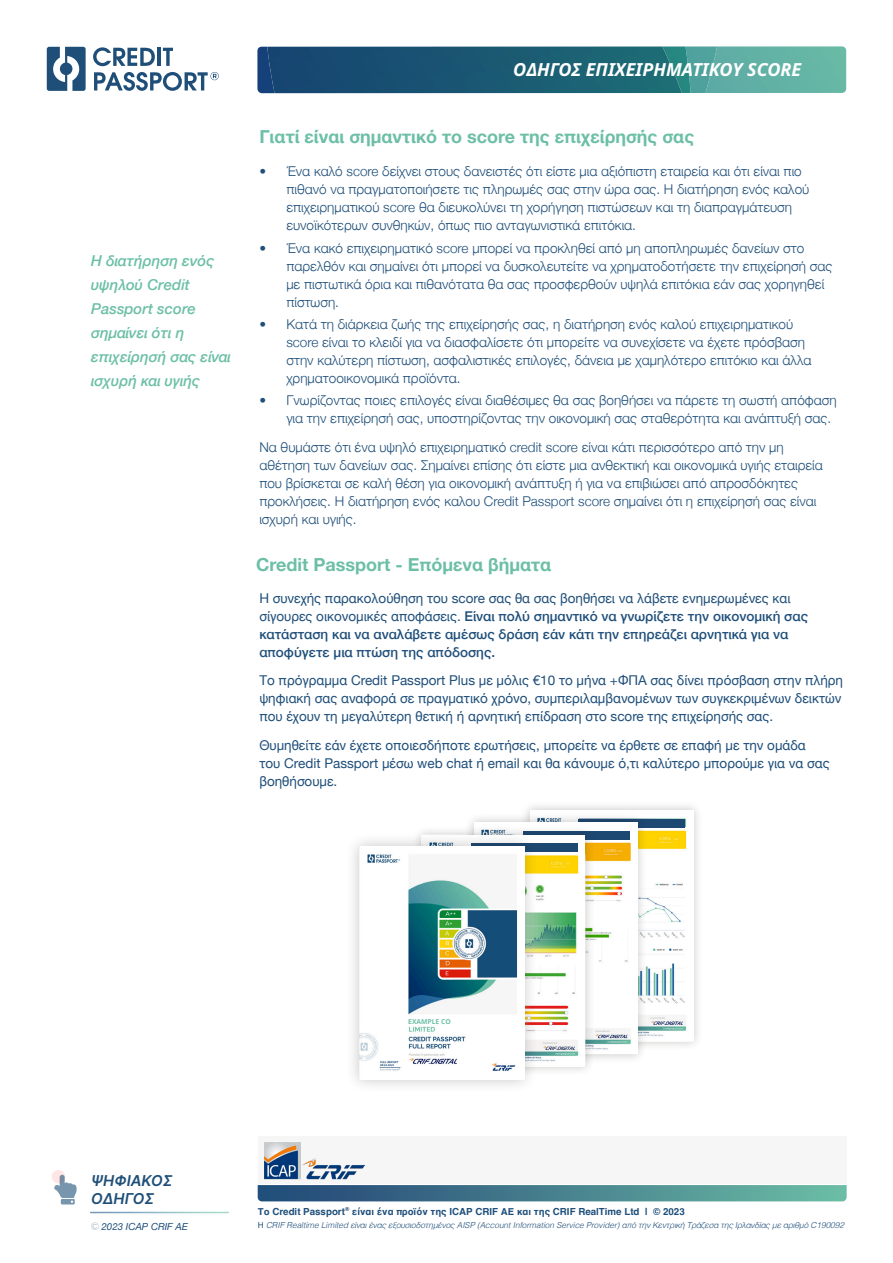
<style>
.page{position:relative;width:893px;height:1263px;background:#fff}
.page>*{position:absolute;margin:0;border:0;box-sizing:border-box;transform-origin:0 0}
.t1{font:700 18px "Helvetica Neue";color:#6cbfa6}
.t2{font:italic 700 18px "Noto Sans";color:#fff}
.t3{font:italic 500 15px/24px "Helvetica Neue";color:#6cbfa6}
.t4{font:15px/18px "Inter";color:#1f4f78}
.t5{font:300 13.5px/18px "Helvetica Neue";color:#1f4f7a}
.t6{font:13.5px/18px "Helvetica Neue";color:#1f4f7a}
.t7{font:500 13.5px/18px "Helvetica Neue";color:#1f4f7a}
.t8{font:700 9.75px "Helvetica";color:#1f4f7a}
.t9{font:italic 9.75px "Helvetica Neue";color:#1f4f7a}
.t10{font:italic 300 8.25px "Helvetica";color:#1f4f7a}
.t11{font:700 6.75px "Noto Sans";color:#6cbfa6}
.s1{font-weight:400}
.s2{font-family:"Raleway";font-size:10.5px;color:#a6bac9}
.s3{font-family:"Arial";font-weight:400;font-style:normal}
</style>
<div class="page">
<svg style="left:93px;top:47px;width:62px;height:19px"></svg>
<hr style="left:157px;top:48px;width:4px;height:18px;background:#1f4f78">
<svg style="left:163px;top:48px;width:10px;height:18px"></svg>
<svg style="left:94px;top:72px;width:125px;height:19px"></svg>
<svg style="left:47px;top:47px;width:39px;height:44px"></svg>
<div style="left:258px;top:1136px;width:588px;height:48px;background:#f6f6f6"></div>
<svg style="left:258px;top:1185px;width:589px;height:16px;background:#47818e"></svg>
<svg style="left:260px;top:46px;width:586px;height:47px;background:#65b1a7"></svg>
<img style="left:682px;top:47px;width:9px;height:46px">
<img style="left:257px;top:47px;width:10px;height:46px">
<img style="left:267px;top:47px;width:415px;height:46px">
<svg style="left:90px;top:1212px;width:139px;height:1px"></svg>
<div style="left:52px;top:1170px;width:13px;height:13px;background:#ffe5e5;border-radius:50%"></div>
<svg style="left:54px;top:1175px;width:23px;height:29px"></svg>
<img style="left:264px;top:1142px;width:101px;height:37px">
<div style="left:520px;top:800px;width:183px;height:251px;background:#1d1d1b;opacity:.25"></div>
<img style="left:647px;top:813px;width:46px;height:14px">
<img style="left:647px;top:827px;width:46px;height:214px">
<div style="left:578px;top:819px;width:107px;height:9px;background:#1d4872"></div>
<div style="left:464px;top:813px;width:183px;height:251px;background:#1d1d1b;opacity:.25"></div>
<img style="left:474px;top:824px;width:163px;height:230px">
<div style="left:523px;top:831px;width:107px;height:9px;background:#1d4872"></div>
<div style="left:412px;top:825px;width:183px;height:251px;background:#1d1d1b;opacity:.25"></div>
<img style="left:538px;top:835px;width:47px;height:231px">
<div style="left:471px;top:843px;width:106px;height:8px;background:#1d4872"></div>
<div style="left:345px;top:832px;width:193px;height:261px;background:#1d1d1b;opacity:.25"></div>
<img style="left:359px;top:846px;width:165px;height:233px">
<p class="t3" style="left:91px;top:247px;width:141px">Η διατήρηση ενός υψηλού Credit<br>Passport score σημαίνει ότι η επιχείρησή σας είναι ισχυρή και υγιής</p>
<h1 class="t2" style="left:513px;top:56px;width:290px">ΟΔΗΓΟΣ ΕΠΙΧΕΙΡΗΜΑΤΙΚΟΥ SCORE</h1>
<p class="t1" style="left:259px;top:122px;width:436px">Γιατί είναι σημαντικό το score της επιχείρησής σας</p>
<p class="t5" style="left:286px;top:162px;width:524px;text-indent:-27px">• Ένα καλό score δείχνει στους δανειστές ότι είστε μια αξιόπιστη εταιρεία και ότι είναι πιο πιθανό να πραγματοποιήσετε τις πληρωμές σας στην ώρα σας. Η διατήρηση ενός καλού επιχειρηματικού score θα διευκολύνει τη χορήγηση πιστώσεων και τη διαπραγμάτευση ευνοϊκότερων συνθηκών, όπως πιο ανταγωνιστικά επιτόκια.</p>
<p class="t5" style="left:286px;top:238px;width:547px;text-indent:-27px">• Ένα κακό επιχειρηματικό score μπορεί να προκληθεί από μη αποπληρωμές δανείων στο παρελθόν και σημαίνει ότι μπορεί να δυσκολευτείτε να χρηματοδοτήσετε την επιχείρησή σας με πιστωτικά όρια και πιθανότατα θα σας προσφερθούν υψηλά επιτόκια εάν σας χορηγηθεί πίστωση.</p>
<p class="t5" style="left:286px;top:314px;width:527px;text-indent:-27px">• Κατά τη διάρκεια ζωής της επιχείρησής σας, η διατήρηση ενός καλού επιχειρηματικού score είναι το κλειδί για να διασφαλίσετε ότι μπορείτε να συνεχίσετε να έχετε πρόσβαση στην καλύτερη πίστωση, ασφαλιστικές επιλογές, δάνεια με χαμηλότερο επιτόκιο και άλλα χρηματοοικονομικά προϊόντα.</p>
<p class="t5" style="left:286px;top:390px;width:552px;text-indent:-27px">• Γνωρίζοντας ποιες επιλογές είναι διαθέσιμες θα σας βοηθήσει να πάρετε τη σωστή απόφαση για την επιχείρησή σας, υποστηρίζοντας την οικονομική σας σταθερότητα και ανάπτυξή σας.</p>
<p class="t5" style="left:259px;top:437px;width:565px">Να θυμάστε ότι ένα υψηλό επιχειρηματικό credit score είναι κάτι περισσότερο από την μη αθέτηση των δανείων σας. Σημαίνει επίσης ότι είστε μια ανθεκτική και οικονομικά υγιής εταιρεία που βρίσκεται σε καλή θέση για οικονομική ανάπτυξη ή για να επιβιώσει από απροσδόκητες προκλήσεις. Η διατήρηση ενός καλου Credit Passport score σημαίνει ότι η επιχείρησή σας είναι ισχυρή και υγιής.</p>
<p class="t1" style="left:256px;top:550px;width:297px">Credit Passport - Επόμενα βήματα</p>
<p class="t7" style="left:259px;top:588px;width:550px"><span class="s1">Η συνεχής παρακολούθηση του score σας θα σας βοηθήσει να λάβετε ενημερωμένες και σίγουρες οικονομικές αποφάσεις.</span> Είναι πολύ σημαντικό να γνωρίζετε την οικονομική σας κατάσταση και να αναλάβετε αμέσως δράση εάν κάτι την επηρεάζει αρνητικά για να αποφύγετε μια πτώση της απόδοσης.</p>
<p class="t6" style="left:259px;top:672px;width:585px">Το πρόγραμμα Credit Passport Plus με μόλις €10 το μήνα +ΦΠΑ σας δίνει πρόσβαση στην πλήρη ψηφιακή σας αναφορά σε πραγματικό χρόνο, συμπεριλαμβανομένων των συγκεκριμένων δεικτών που έχουν τη μεγαλύτερη θετική ή αρνητική επίδραση στο score της επιχείρησής σας.</p>
<p class="t6" style="left:259px;top:737px;width:572px">Θυμηθείτε εάν έχετε οποιεσδήποτε ερωτήσεις, μπορείτε να έρθετε σε επαφή με την ομάδα του Credit Passport μέσω web chat ή email και θα κάνουμε ό,τι καλύτερο μπορούμε για να σας βοηθήσουμε.</p>
<p class="t4" style="left:91px;top:1171px;width:83px">ΨΗΦΙΑΚΟΣ<br>ΟΔΗΓΟΣ</p>
<p class="t11" style="left:408px;top:1016px;width:44px">EXAMPLE CO</p>
<p class="t8" style="left:258px;top:1205px;width:428px">Το Credit Passport<sup>®</sup> είναι ένα προϊόν της ICAP CRIF ΑΕ και της CRIF RealTime Ltd | © 2023</p>
<p class="t9" style="left:91px;top:1219px;width:99px"><span class="s2">©</span> 2023 ICAP CRIF ΑΕ</p>
<p class="t10" style="left:258px;top:1218px;width:588px"><span class="s3">Η</span> CRIF Realtime Limited είναι ένας εξουσιοδοτημένος AISP (Account Information Service Provider) από την Κεντρική Τράζεσα της Ιρλανδίας με αριθμό C190092</p>
</div>
